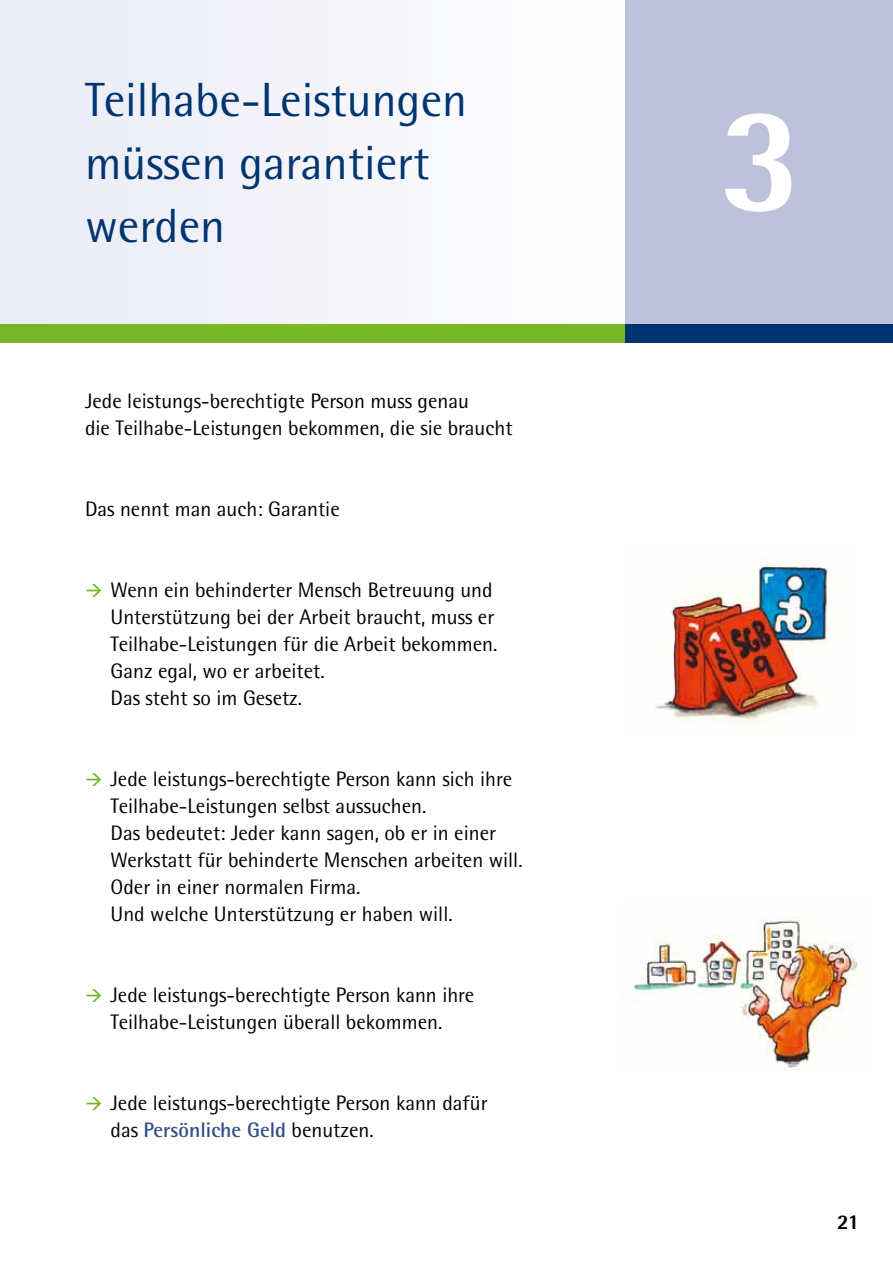
<style>
.page{position:relative;width:893px;height:1263px;background:#fff}
.page>*{position:absolute;margin:0;border:0;box-sizing:border-box;transform-origin:0 0}
.t1{font:800 150px "Rotis Semi Sans Pro";color:#fff}
.t2{font:48px/63px "Rotis Semi Sans Pro";color:#003571}
.t3{font:21px/27px "Rotis Semi Sans Pro";color:#000}
.t4{font:800 21px "Rotis Semi Sans Pro";color:#000}
.s1{font-weight:700;color:#355089}
</style>
<div class="page">
<div style="left:0;top:0;width:629px;height:342px;background:#f4f5fa"></div>
<img style="left:655px;top:558px;width:174px;height:166px">
<img style="left:631px;top:917px;width:230px;height:154px">
<div style="left:625px;top:0;width:268px;height:324px;background:#bdc2da"></div>
<div style="left:0;top:324px;width:680px;height:18px;background:#76b828"></div>
<div style="left:625px;top:324px;width:268px;height:18px;background:#003571"></div>
<h2 class="t2" style="left:85px;top:68px;width:384px">Teilhabe-Leistungen müssen garantiert werden</h2>
<p class="t3" style="left:85px;top:387px;width:429px">Jede leistungs-berechtigte Person muss genau<br>die Teilhabe-Leistungen bekommen, die sie braucht</p>
<p class="t3" style="left:85px;top:495px;width:256px">Das nennt man auch: Garantie</p>
<p class="t3" style="left:111px;top:576px;width:388px">Wenn ein behinderter Mensch Betreuung und Unterstützung bei der Arbeit braucht, muss er Teilhabe-Leistungen für die Arbeit bekommen.<br>Ganz egal, wo er arbeitet.<br>Das steht so im Gesetz.</p>
<p class="t3" style="left:111px;top:765px;width:414px">Jede leistungs-berechtigte Person kann sich ihre Teilhabe-Leistungen selbst aussuchen.<br>Das bedeutet: Jeder kann sagen, ob er in einer Werkstatt für behinderte Menschen arbeiten will.<br>Oder in einer normalen Firma.<br>Und welche Unterstützung er haben will.</p>
<p class="t3" style="left:111px;top:981px;width:365px">Jede leistungs-berechtigte Person kann ihre<br>Teilhabe-Leistungen überall bekommen.</p>
<p class="t3" style="left:111px;top:1089px;width:379px">Jede leistungs-berechtigte Person kann dafür das <span class="s1">Persönliche Geld</span> benutzen.</p>
<h1 class="t1" style="left:719px;top:64px;width:85px">3</h1>
<p class="t4" style="left:837px;top:1208px;width:24px">21</p>
</div>
